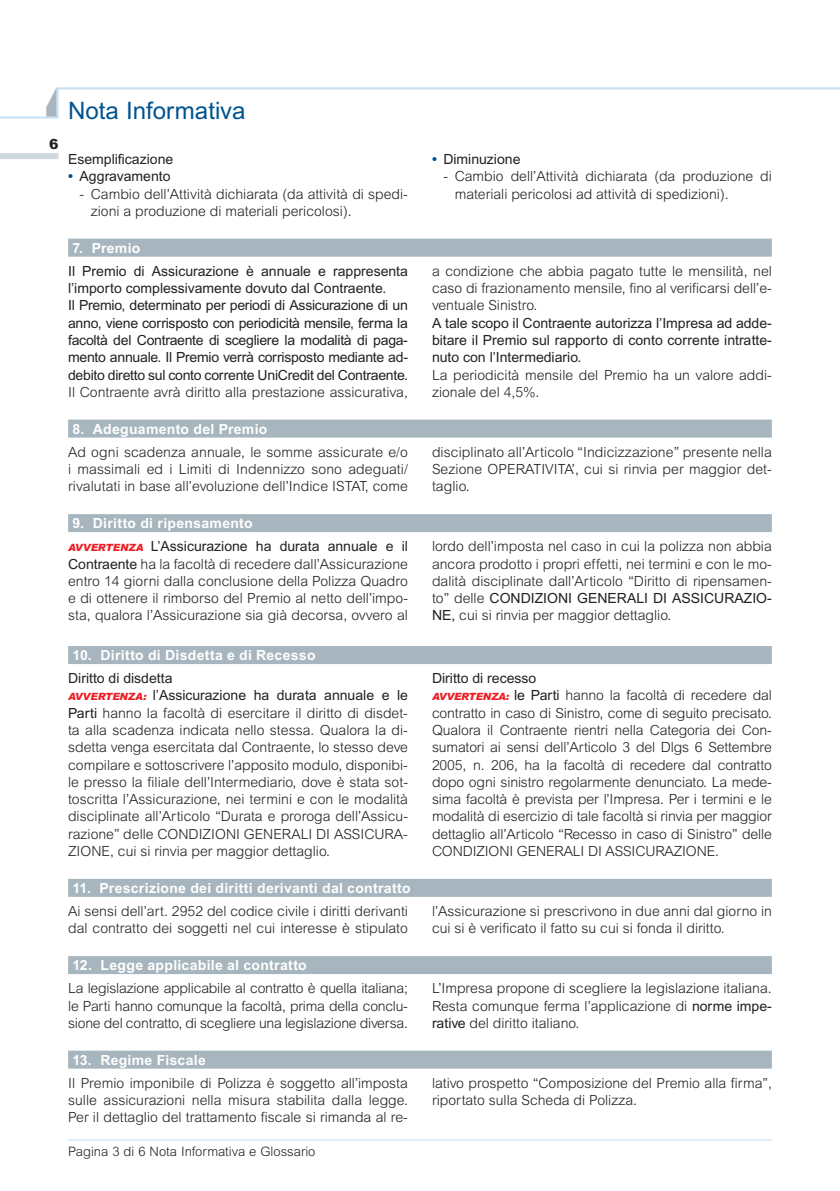
<style>
.page{position:relative;width:840px;height:1191px;background:#fff}
.page>*{position:absolute;margin:0;border:0;box-sizing:border-box;transform-origin:0 0}
.t1{font:24px "Arial";color:#01538f}
.t2{font:300 14px/17.2px "Arial";color:#231f20}
.t3{font:14px/17.2px "Arial";letter-spacing:-.02em;color:#231f20}
.t4{font:700 14px "Arial";letter-spacing:.02em;color:#fff}
.t5{font:14px/23px "Arial";color:#231f20}
.t6{font:900 14px "Arial";color:#231f20}
.t7{font:300 13px "Arial";color:#231f20}
.s1{font-weight:700;color:#01538f}
.s2{font-weight:700;color:#fff}
.s3{font-weight:900;font-style:italic;font-size:10px;color:#ee1d23}
.s4{font-weight:400}
</style>
<div class="page">
<div style="left:0;top:153px;width:58px;height:6px;background:#cfd8dd"></div>
<svg style="left:0;top:87px;width:839px;height:32px"></svg>
<svg style="left:46px;top:87px;width:10px;height:29px"></svg>
<hr style="left:68px;top:1139px;width:703px;height:1px;background:#c7dff2">
<div style="left:68px;top:239px;width:703px;height:18px;background:#a7b6be"></div>
<div style="left:68px;top:419px;width:703px;height:18px;background:#a7b6be"></div>
<div style="left:68px;top:514px;width:703px;height:18px;background:#a7b6be"></div>
<div style="left:68px;top:646px;width:703px;height:18px;background:#a7b6be"></div>
<div style="left:68px;top:879px;width:703px;height:18px;background:#a7b6be"></div>
<div style="left:68px;top:956px;width:703px;height:18px;background:#a7b6be"></div>
<div style="left:68px;top:1050px;width:703px;height:18px;background:#a7b6be"></div>
<p class="t6" style="left:49px;top:135px;width:11px">6</p>
<h1 class="t1" style="left:68px;top:96px;width:179px">Nota Informativa</h1>
<p class="t5" style="left:68px;top:148px;width:107px">Esemplificazione</p>
<p class="t5" style="left:68px;top:165px;width:104px"><span class="s1">•</span> Aggravamento</p>
<p class="t2" style="left:91px;top:185px;width:318px;text-indent:-11px">- Cambio dell’Attività dichiarata (da attività di spedi&shy;zioni a produzione di materiali pericolosi).</p>
<p class="t4" style="left:72px;top:240px;width:70px">7. Premio</p>
<p class="t3" style="left:68px;top:262px;width:341px">Il Premio di Assicurazione è annuale e rappresenta l’importo complessivamente dovuto dal Contraente.<br>Il Premio, determinato per periodi di Assicurazione di un anno, viene corrisposto con periodicità mensile, ferma la facoltà del Contraente di scegliere la modalità di paga&shy;mento annuale. Il Premio verrà corrisposto mediante ad&shy;debito diretto sul conto corrente UniCredit del Contraente.</p>
<p class="t2" style="left:68px;top:383px;width:341px">Il Contraente avrà diritto alla prestazione assicurativa,</p>
<p class="t5" style="left:432px;top:148px;width:90px"><span class="s1">•</span> Diminuzione</p>
<p class="t2" style="left:454px;top:168px;width:318px;text-indent:-11px">- Cambio dell’Attività dichiarata (da produzione di materiali pericolosi ad attività di spedizioni).</p>
<p class="t2" style="left:432px;top:262px;width:341px;text-align:justify">a condizione che abbia pagato tutte le mensilità, nel caso di frazionamento mensile, fino al verificarsi dell’e&shy;ventuale Sinistro.</p>
<p class="t3" style="left:432px;top:314px;width:341px;text-align:justify">A tale scopo il Contraente autorizza l’Impresa ad adde&shy;bitare il Premio sul rapporto di conto corrente intratte&shy;nuto con l’Intermediario.</p>
<p class="t2" style="left:432px;top:366px;width:341px">La periodicità mensile del Premio ha un valore addi&shy;zionale del 4,5%.</p>
<p class="t4" style="left:72px;top:420px;width:196px">8. Adeguamento del Premio</p>
<p class="t2" style="left:68px;top:443px;width:341px;text-align:justify">Ad ogni scadenza annuale, le somme assicurate e/o i massimali ed i Limiti di Indennizzo sono adeguati/ rivalutati in base all’evoluzione dell’Indice ISTAT, come</p>
<p class="t2" style="left:432px;top:443px;width:341px;text-align:justify">disciplinato all’Articolo “Indicizzazione” presente nella Sezione OPERATIVITA’, cui si rinvia per maggior det&shy;taglio.</p>
<p class="t5" style="left:68px;top:512px;width:341px;text-indent:4px"><span class="s2">9. Diritto di ripensamento<br></span><span class="s3">AVVERTENZA</span> L’Assicurazione ha durata annuale e il</p>
<p class="t2" style="left:68px;top:555px;width:341px;text-align:justify"><span class="s4">Contraente</span> ha la facoltà di recedere dall’Assicurazione entro 14 giorni dalla conclusione della Polizza Quadro e di ottenere il rimborso del Premio al netto dell’impo&shy;sta, qualora l’Assicurazione sia già decorsa, ovvero al</p>
<p class="t2" style="left:432px;top:538px;width:341px;text-align:justify">lordo dell’imposta nel caso in cui la polizza non abbia ancora prodotto i propri effetti, nei termini e con le mo&shy;dalità disciplinate dall’Articolo “Diritto di ripensamen&shy;to” delle <span class="s4">CONDIZIONI GENERALI DI ASSICURAZIO-NE,</span> cui si rinvia per maggior dettaglio.</p>
<p class="t4" style="left:72px;top:647px;width:244px">10. Diritto di Disdetta e di Recesso</p>
<p class="t2" style="left:68px;top:669px;width:341px"><span class="s4">Diritto di disdetta<br></span><span class="s3">AVVERTENZA:</span> <span class="s4">l’Assicurazione ha durata annuale e le Parti</span> hanno la facoltà di esercitare il diritto di disdet&shy;ta alla scadenza indicata nello stessa. Qualora la di&shy;sdetta venga esercitata dal Contraente, lo stesso deve compilare e sottoscrivere l’apposito modulo, disponibi&shy;le presso la filiale dell’Intermediario, dove è stata sot&shy;toscritta l’Assicurazione, nei termini e con le modalità disciplinate all’Articolo “Durata e proroga dell’Assicu&shy;razione” delle CONDIZIONI GENERALI DI ASSICURA-ZIONE, cui si rinvia per maggior dettaglio.</p>
<p class="t2" style="left:432px;top:669px;width:341px"><span class="s4">Diritto di recesso<br></span><span class="s3">AVVERTENZA:</span> <span class="s4">le Parti</span> hanno la facoltà di recedere dal contratto in caso di Sinistro, come di seguito precisato.<br>Qualora il Contraente rientri nella Categoria dei Con&shy;sumatori ai sensi dell’Articolo 3 del Dlgs 6 Settembre 2005, n. 206, ha la facoltà di recedere dal contratto dopo ogni sinistro regolarmente denunciato. La mede&shy;sima facoltà è prevista per l’Impresa. Per i termini e le modalità di esercizio di tale facoltà si rinvia per maggior dettaglio all’Articolo “Recesso in caso di Sinistro” delle CONDIZIONI GENERALI DI ASSICURAZIONE.</p>
<p class="t4" style="left:72px;top:880px;width:339px">11. Prescrizione dei diritti derivanti dal contratto</p>
<p class="t2" style="left:68px;top:902px;width:341px">Ai sensi dell’art. 2952 del codice civile i diritti derivanti dal contratto dei soggetti nel cui interesse è stipulato</p>
<p class="t2" style="left:432px;top:902px;width:341px">l’Assicurazione si prescrivono in due anni dal giorno in cui si è verificato il fatto su cui si fonda il diritto.</p>
<p class="t4" style="left:72px;top:957px;width:236px">12. Legge applicabile al contratto</p>
<p class="t2" style="left:68px;top:979px;width:341px;text-align:justify">La legislazione applicabile al contratto è quella italiana; le Parti hanno comunque la facoltà, prima della conclu&shy;sione del contratto, di scegliere una legislazione diversa.</p>
<p class="t2" style="left:432px;top:979px;width:341px;text-align:justify">L’Impresa propone di scegliere la legislazione italiana.<br>Resta comunque ferma l’applicazione di <span class="s4">norme impe&shy;rative</span> del diritto italiano.</p>
<p class="t4" style="left:72px;top:1051px;width:135px">13. Regime Fiscale</p>
<p class="t2" style="left:68px;top:1074px;width:341px;text-align:justify">Il Premio imponibile di Polizza è soggetto all’imposta sulle assicurazioni nella misura stabilita dalla legge.<br>Per il dettaglio del trattamento fiscale si rimanda al re-</p>
<p class="t2" style="left:432px;top:1074px;width:341px">lativo prospetto “Composizione del Premio alla firma”, riportato sulla Scheda di Polizza.</p>
<p class="t7" style="left:68px;top:1144px;width:249px">Pagina 3 di 6 Nota Informativa e Glossario</p>
</div>
